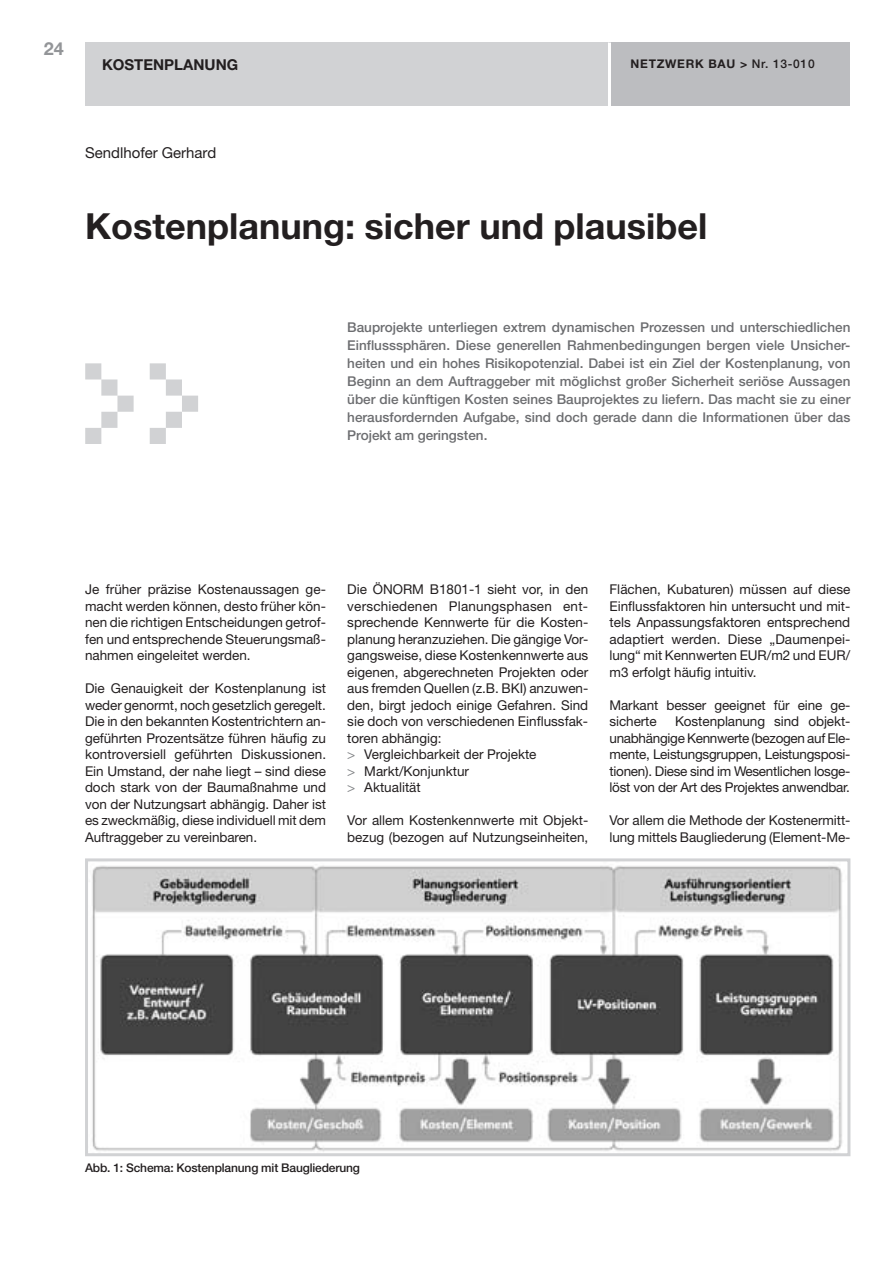
<style>
.page{position:relative;width:893px;height:1263px;background:#fff}
.page>*{position:absolute;margin:0;border:0;box-sizing:border-box;transform-origin:0 0}
.t1{font:700 36px "Helvetica Neue LT Std";color:#231f20}
.t2{font:700 18px "Helvetica Neue LT Std";color:#939598}
.t3{font:15px "Helvetica Neue LT Std";color:#231f20}
.t4{font:700 15px "Helvetica Neue LT Std";color:#231f20}
.t5{font:13.5px/16.5px "Helvetica Neue LT Std";color:#231f20;text-align:justify}
.t6{font:500 13.5px/18px "Helvetica Neue LT Std";color:#6c6d70;text-align:justify}
.t7{font:500 12px "Helvetica Neue LT Std";letter-spacing:-.015em;color:#231f20}
.t8{font:700 12px "Helvetica Neue LT Std";letter-spacing:.06em;color:#231f20}
.s1{font-weight:500}
.s2{color:#808285}
</style>
<div class="page">
<div style="left:85px;top:43px;width:524px;height:63px;background:#d1d2d4"></div>
<div style="left:609px;top:43px;width:241px;height:63px;background:#bcbdc0"></div>
<hr style="left:608px;top:43px;width:3px;height:63px;background:#fff">
<svg style="left:85px;top:363px;width:113px;height:81px"></svg>
<img style="left:92px;top:865px;width:751px;height:287px">
<div style="left:85px;top:858px;width:765px;height:298px;border:3px solid #d1d2d4"></div>
<h2 class="t2" style="left:44px;top:38px;width:22px">24</h2>
<p class="t4" style="left:102px;top:56px;width:34px">Kostenplanung</p>
<p class="t8" style="left:631px;top:56px;width:186px">NETZWERK BAU &gt; <span class="s1">Nr. 13-010</span></p>
<p class="t3" style="left:85px;top:143px;width:133px">Sendlhofer Gerhard</p>
<h1 class="t1" style="left:85px;top:204px;width:624px">Kostenplanung: sicher und plausibel</h1>
<p class="t6" style="left:347px;top:318px;width:505px">Bauprojekte unterliegen extrem dynamischen Prozessen und unterschiedlichen Einflusssphären. Diese generellen Rahmenbedingungen bergen viele Unsicher&shy;heiten und ein hohes Risikopotenzial. Dabei ist ein Ziel der Kostenplanung, von Beginn an dem Auftraggeber mit möglichst großer Sicherheit seriöse Aussagen über die künftigen Kosten seines Bauprojektes zu liefern. Das macht sie zu einer herausfordernden Aufgabe, sind doch gerade dann die Informationen über das Projekt am geringsten.</p>
<p class="t5" style="left:85px;top:581px;width:242px">Je früher präzise Kostenaussagen ge&shy;macht werden können, desto früher kön&shy;nen die richtigen Entscheidungen getrof&shy;fen und entsprechende Steuerungsmaß&shy;nahmen eingeleitet werden.</p>
<p class="t5" style="left:85px;top:680px;width:243px">Die Genauigkeit der Kostenplanung ist weder genormt, noch gesetzlich geregelt.<br>Die in den bekannten Kostentrichtern an&shy;geführten Prozentsätze führen häufig zu kontroversiell geführten Diskussionen.<br>Ein Umstand, der nahe liegt – sind diese doch stark von der Baumaßnahme und von der Nutzungsart abhängig. Daher ist es zweckmäßig, diese individuell mit dem Auftraggeber zu vereinbaren.</p>
<p class="t5" style="left:347px;top:581px;width:243px;text-align:left">Die ÖNORM B1801-1 sieht vor, in den verschiedenen Planungsphasen ent&shy;sprechende Kennwerte für die Kosten&shy;planung heranzuziehen. Die gängige Vor&shy;gangsweise, diese Kostenkennwerte aus eigenen, abgerechneten Projekten oder aus fremden Quellen (z.B. BKI) anzuwen&shy;den, birgt jedoch einige Gefahren. Sind sie doch von verschiedenen Einflussfak&shy;toren abhängig:<br><span class="s2">&gt;</span> Vergleichbarkeit der Projekte<br><span class="s2">&gt;</span> Markt/Konjunktur<br><span class="s2">&gt;</span> Aktualität</p>
<p class="t5" style="left:347px;top:812px;width:242px">Vor allem Kostenkennwerte mit Objekt&shy;bezug (bezogen auf Nutzungseinheiten,</p>
<p class="t5" style="left:609px;top:581px;width:243px">Flächen, Kubaturen) müssen auf diese Einflussfaktoren hin untersucht und mit&shy;tels Anpassungsfaktoren entsprechend adaptiert werden. Diese „Daumenpei&shy;lung“ mit Kennwerten EUR/m2 und EUR/ m3 erfolgt häufig intuitiv.</p>
<p class="t5" style="left:609px;top:696px;width:243px">Markant besser geeignet für eine ge&shy;sicherte</p>
<p class="t5" style="left:609px;top:713px;width:242px;text-indent:66px">Kostenplanung sind objekt&shy;unabhängige Kennwerte (bezogen auf Ele&shy;mente, Leistungsgruppen, Leistungsposi&shy;tionen). Diese sind im Wesentlichen losge&shy;löst von der Art des Projektes anwendbar.</p>
<p class="t5" style="left:609px;top:812px;width:242px">Vor allem die Methode der Kostenermitt&shy;lung mittels Baugliederung (Element-Me-</p>
<p class="t7" style="left:85px;top:1160px;width:276px">Abb. 1: Schema: Kostenplanung mit Baugliederung</p>
</div>
